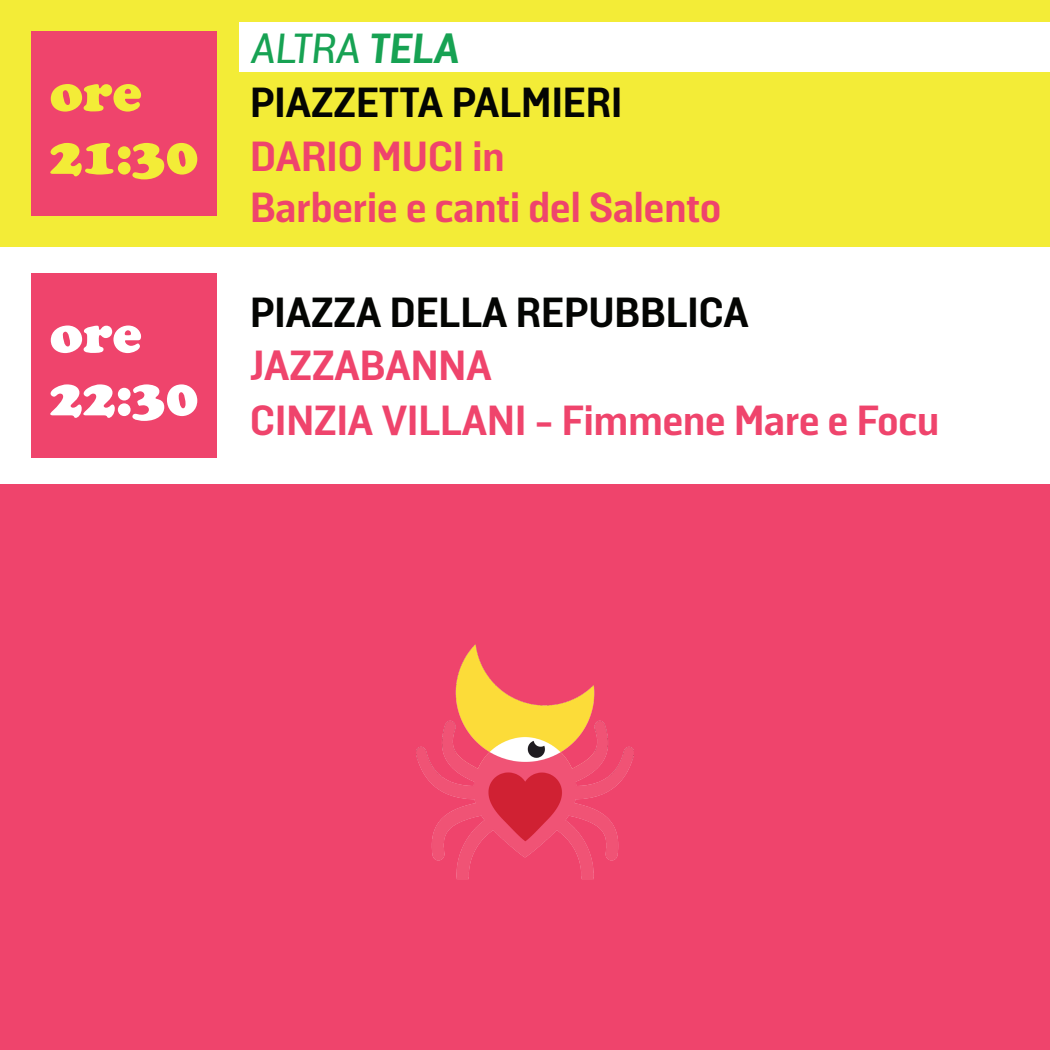
<style>
.page{position:relative;width:1050px;height:1050px;background:#fff}
.page>*{position:absolute;margin:0;border:0;box-sizing:border-box;transform-origin:0 0}
.t1{font:52.5px/63px "Cooper Black Std";color:#f3ec37}
.t2{font:52.5px/63px "Cooper Black Std";color:#fff}
.t3{font:800 42px/50.4px "Solido";color:#ef446c}
.t4{font:800 42px "Solido";color:#040503}
.t5{font:italic 500 42px "Solido";color:#17a253}
.s1{font-weight:800}
</style>
<div class="page">
<div style="left:0;top:0;width:1050px;height:247px;background:#f3ec37"></div>
<div style="left:0;top:484px;width:1050px;height:566px;background:#ef446c"></div>
<img style="left:417px;top:644px;width:216px;height:236px">
<div style="left:32px;top:32px;width:185px;height:184px;background:#ef446c"></div>
<div style="left:32px;top:273px;width:185px;height:185px;background:#ef446c"></div>
<div style="left:240px;top:22px;width:810px;height:50px;background:#fff"></div>
<p class="t1" style="left:50px;top:61px;width:150px">ore<br>21:30</p>
<p class="t2" style="left:50px;top:302px;width:150px">ore<br>22:30</p>
<p class="t5" style="left:250px;top:24px;width:210px">ALTRA <span class="s1">TELA</span></p>
<p class="t4" style="left:250px;top:79px;width:374px">PIAZZETTA PALMIERI</p>
<p class="t3" style="left:250px;top:134px;width:472px">DARIO MUCI in<br>Barberie e canti del Salento</p>
<p class="t4" style="left:250px;top:289px;width:500px">PIAZZA DELLA REPUBBLICA</p>
<p class="t3" style="left:250px;top:341px;width:691px;line-height:54.7px">JAZZABANNA<br>CINZIA VILLANI - Fimmene Mare e Focu</p>
</div>
